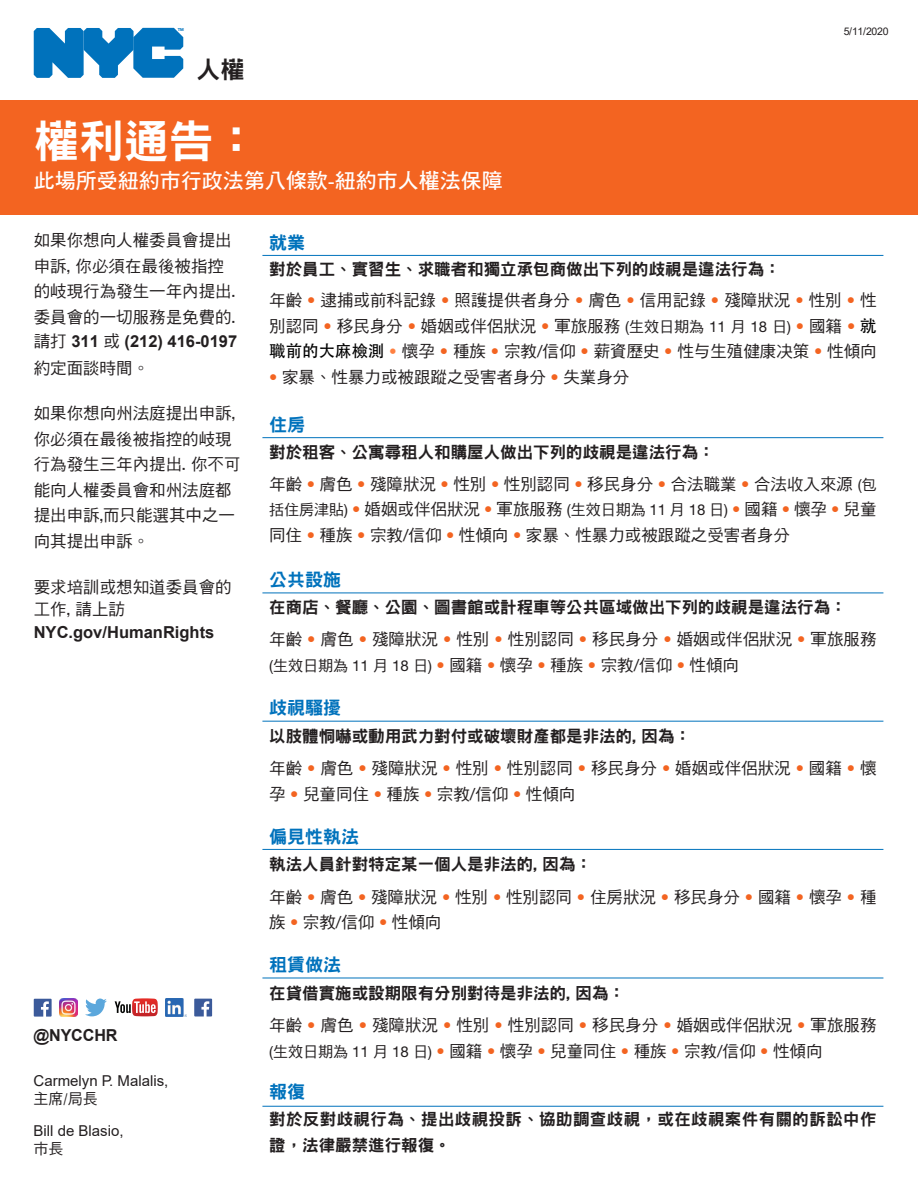
<style>
.page{position:relative;width:918px;height:1188px;background:#fff}
.page>*{position:absolute;margin:0;border:0;box-sizing:border-box;transform-origin:0 0}
.t1{font:45px "DF Hei Std W9";color:#fff}
.t2{font:24px "DF Hei Std W9";color:#231f20}
.Body{font:21px "DF Hei Std W7";color:#fff}
.Heading_Blue{font:18px "DF Hei Std W9";color:#0072bc}
.Heading_Blue-2{font:16.5px/25.5px "DF Hei Std W5";color:#231f20}
.Heading_Blue-3{font:16.5px/31px "DF Hei Std W9";color:#231f20}
.Heading_Blue-4{font:16.5px/25.5px "DF Hei Std W9";letter-spacing:.025em;color:#231f20}
.Heading_Blue-5{font:700 16.5px/22.5px "Arial";color:#231f20}
.Heading_Blue-6{font:15px/18px "Arial";color:#231f20}
.t3{font:10.5px "Arial";letter-spacing:-.02em;color:#231f20}
.t4{font:700 4.05px "Helvetica Neue LT Std";color:#0072bc}
.s1{font-family:"Arial";font-weight:700}
.s2{font-family:"DF Hei Std W5";font-weight:400}
.s3{font-family:"DF Hei Std W5"}
.s4{font-family:"Helvetica Neue";color:#f36421}
.s5{font-family:"Helvetica Neue";font-size:15px}
.s6{font-size:15px}
.s7{font-family:"Adobe Heiti Std";color:#000}
.s8{font-family:"Arial";font-weight:900;color:#ff8040}
.s9{font-family:"Helvetica Neue"}
</style>
<div class="page">
<div style="left:0;top:100px;width:918px;height:115px;background:#f36421"></div>
<hr style="left:262px;top:255px;width:621px;height:1px;background:#0072bc">
<hr style="left:262px;top:437px;width:621px;height:1px;background:#0072bc">
<hr style="left:262px;top:593px;width:621px;height:1px;background:#0072bc">
<hr style="left:262px;top:721px;width:621px;height:1px;background:#0072bc">
<hr style="left:262px;top:849px;width:621px;height:1px;background:#0072bc">
<hr style="left:262px;top:978px;width:621px;height:1px;background:#0072bc">
<hr style="left:262px;top:1106px;width:621px;height:1px;background:#0072bc">
<svg style="left:34px;top:28px;width:149px;height:50px"></svg>
<svg style="left:34px;top:999px;width:18px;height:18px"></svg>
<img style="left:59px;top:999px;width:18px;height:17px">
<svg style="left:85px;top:999px;width:22px;height:17px"></svg>
<svg style="left:115px;top:998px;width:43px;height:18px"></svg>
<img style="left:166px;top:999px;width:21px;height:18px">
<svg style="left:194px;top:999px;width:18px;height:17px"></svg>
<p class="t4" style="left:178px;top:27px;width:8px">TM</p>
<p class="t2" style="left:197px;top:57px;width:49px">人權</p>
<p class="t1" style="left:34px;top:117px;width:226px">權利通告：</p>
<p class="Body" style="left:34px;top:169px;width:470px">此場所受紐約市行政法第八條款-紐約市人權法保障</p>
<p class="t3" style="left:844px;top:24px;width:47px">5/11/2020</p>
<p class="Heading_Blue-2" style="left:34px;top:227px;width:205px">如果你想向人權委員會提出申訴, 你必須在最後被指控的岐現行為發生一年內提出.委員會的一切服務是免費的.請打 <span class="s1">311</span> 或 <span class="s1">(212) 416-0197</span></p>
<p class="Heading_Blue-2" style="left:34px;top:355px;width:117px">約定面談時間。</p>
<p class="Heading_Blue-2" style="left:34px;top:400px;width:208px">如果你想向州法庭提出申訴,你必須在最後被指控的岐現行為發生三年內提出. 你不可能向人權委員會和州法庭都提出申訴,而只能選其中之一向其提出申訴。</p>
<p class="Heading_Blue-5" style="left:34px;top:576px;width:199px"><span class="s2">要求培訓或想知道委員會的工作, 請上訪<br></span>NYC.gov/HumanRights</p>
<p class="Heading_Blue-5" style="left:34px;top:1025px;width:85px">@NYCCHR</p>
<p class="Heading_Blue-6" style="left:34px;top:1072px;width:136px">Carmelyn P. Malalis,<span class="s3">主席/局長</span></p>
<p class="Heading_Blue-6" style="left:34px;top:1121px;width:92px">Bill de Blasio,<span class="s3">市長</span></p>
<p class="Heading_Blue" style="left:269px;top:232px;width:37px">就業</p>
<p class="Heading_Blue-3" style="left:269px;top:254px;width:609px">對於員工、實習生、求職者和獨立承包商做出下列的歧視是違法行為：<br><span class="s3">年齡</span> <span class="s4">•</span> <span class="s3">逮捕或前科記錄</span> <span class="s4">•</span> <span class="s3">照護提供者身分</span> <span class="s4">•</span> <span class="s3">膚色</span> <span class="s4">•</span> <span class="s3">信用記錄</span> <span class="s4">•</span> <span class="s3">殘障狀況</span> <span class="s4">•</span> <span class="s3">性別</span> <span class="s4">•</span> <span class="s3">性</span></p>
<p class="Heading_Blue-2" style="left:269px;top:313px;width:609px">別認同 <span class="s4">•</span> 移民身分 <span class="s4">•</span> 婚姻或伴侶狀況 <span class="s4">•</span> 軍旅服務 <span class="s5">(</span><span class="s6">生效日期為</span> <span class="s5">11</span> <span class="s6">月</span> <span class="s5">18</span> <span class="s6">日</span><span class="s5">)</span> <span class="s4">•</span> 國籍 <span class="s4">•</span> <span class="s7">就職前的大麻檢測</span> <span class="s8">•</span> 懷孕 <span class="s4">•</span> 種族 <span class="s4">•</span> 宗教<span class="s9">/</span>信仰 <span class="s4">•</span> 薪資歷史 <span class="s4">•</span> 性与生殖健康决策 <span class="s4">•</span> 性傾向</p>
<p class="Heading_Blue-2" style="left:269px;top:364px;width:362px"><span class="s4">•</span> 家暴、性暴力或被跟蹤之受害者身分 <span class="s4">•</span> 失業身分</p>
<p class="Heading_Blue" style="left:269px;top:415px;width:37px">住房</p>
<p class="Heading_Blue-3" style="left:269px;top:436px;width:447px">對於租客、公寓尋租人和購屋人做出下列的歧視是違法行為：</p>
<p class="Heading_Blue-2" style="left:269px;top:471px;width:609px;text-align:justify">年齡 <span class="s4">•</span> 膚色 <span class="s4">•</span> 殘障狀況 <span class="s4">•</span> 性別 <span class="s4">•</span> 性別認同 <span class="s4">•</span> 移民身分 <span class="s4">•</span> 合法職業 <span class="s4">•</span> 合法收入來源 <span class="s5">(</span><span class="s6">包括住房津貼</span><span class="s5">)</span> <span class="s4">•</span> 婚姻或伴侶狀況 <span class="s4">•</span> 軍旅服務 <span class="s5">(</span><span class="s6">生效日期為</span> <span class="s5">11</span> <span class="s6">月</span> <span class="s5">18</span> <span class="s6">日</span><span class="s5">)</span> <span class="s4">•</span> 國籍 <span class="s4">•</span> 懷孕 <span class="s4">•</span> 兒童同住 <span class="s4">•</span> 種族 <span class="s4">•</span> 宗教<span class="s9">/</span>信仰 <span class="s4">•</span> 性傾向 <span class="s4">•</span> 家暴、性暴力或被跟蹤之受害者身分</p>
<p class="Heading_Blue" style="left:269px;top:570px;width:73px">公共設施</p>
<p class="Heading_Blue-3" style="left:269px;top:591px;width:579px">在商店、餐廳、公園、圖書館或計程車等公共區域做出下列的歧視是違法行為：</p>
<p class="Heading_Blue-2" style="left:269px;top:626px;width:609px">年齡 <span class="s4">•</span> 膚色 <span class="s4">•</span> 殘障狀況 <span class="s4">•</span> 性別 <span class="s4">•</span> 性別認同 <span class="s4">•</span> 移民身分 <span class="s4">•</span> 婚姻或伴侶狀況 <span class="s4">•</span> 軍旅服務<span class="s5">(</span><span class="s6">生效日期為</span> <span class="s5">11</span> <span class="s6">月</span> <span class="s5">18</span> <span class="s6">日</span><span class="s5">)</span> <span class="s4">•</span> 國籍 <span class="s4">•</span> 懷孕 <span class="s4">•</span> 種族 <span class="s4">•</span> 宗教<span class="s9">/</span>信仰 <span class="s4">•</span> 性傾向</p>
<p class="Heading_Blue" style="left:269px;top:698px;width:73px">歧視騷擾</p>
<p class="Heading_Blue-3" style="left:269px;top:720px;width:423px">以肢體恫嚇或動用武力對付或破壞財產都是非法的, 因為：</p>
<p class="Heading_Blue-2" style="left:269px;top:755px;width:609px">年齡 <span class="s4">•</span> 膚色 <span class="s4">•</span> 殘障狀況 <span class="s4">•</span> 性別 <span class="s4">•</span> 性別認同 <span class="s4">•</span> 移民身分 <span class="s4">•</span> 婚姻或伴侶狀況 <span class="s4">•</span> 國籍 <span class="s4">•</span> 懷孕 <span class="s4">•</span> 兒童同住 <span class="s4">•</span> 種族 <span class="s4">•</span> 宗教<span class="s9">/</span>信仰 <span class="s4">•</span> 性傾向</p>
<p class="Heading_Blue" style="left:269px;top:826px;width:91px">偏見性執法</p>
<p class="Heading_Blue-3" style="left:269px;top:849px;width:324px">執法人員針對特定某一個人是非法的, 因為：</p>
<p class="Heading_Blue-2" style="left:269px;top:884px;width:609px">年齡<span class="s4">•</span>膚色<span class="s4">•</span>殘障狀況<span class="s4">•</span>性別<span class="s4">•</span>性別認同<span class="s4">•</span>住房狀況<span class="s4">•</span>移民身分<span class="s4">•</span>國籍<span class="s4">•</span>懷孕<span class="s4">•</span>種族 <span class="s4">•</span> 宗教<span class="s9">/</span>信仰 <span class="s4">•</span> 性傾向</p>
<p class="Heading_Blue" style="left:269px;top:955px;width:73px">租賃做法</p>
<p class="Heading_Blue-3" style="left:269px;top:977px;width:357px">在貸借實施或設期限有分別對待是非法的, 因為：</p>
<p class="Heading_Blue-2" style="left:269px;top:1012px;width:609px">年齡 <span class="s4">•</span> 膚色 <span class="s4">•</span> 殘障狀況 <span class="s4">•</span> 性別 <span class="s4">•</span> 性別認同 <span class="s4">•</span> 移民身分 <span class="s4">•</span> 婚姻或伴侶狀況 <span class="s4">•</span> 軍旅服務<span class="s5">(</span><span class="s6">生效日期為</span> <span class="s5">11</span> <span class="s6">月</span> <span class="s5">18</span> <span class="s6">日</span><span class="s5">)</span> <span class="s4">•</span> 國籍 <span class="s4">•</span> 懷孕 <span class="s4">•</span> 兒童同住 <span class="s4">•</span> 種族 <span class="s4">•</span> 宗教<span class="s9">/</span>信仰 <span class="s4">•</span> 性傾向</p>
<p class="Heading_Blue" style="left:269px;top:1082px;width:37px">報復</p>
<p class="Heading_Blue-4" style="left:269px;top:1106px;width:609px">對於反對歧視行為、提出歧視投訴、協助調查歧視，或在歧視案件有關的訴訟中作證，法律嚴禁進行報復。</p>
</div>
